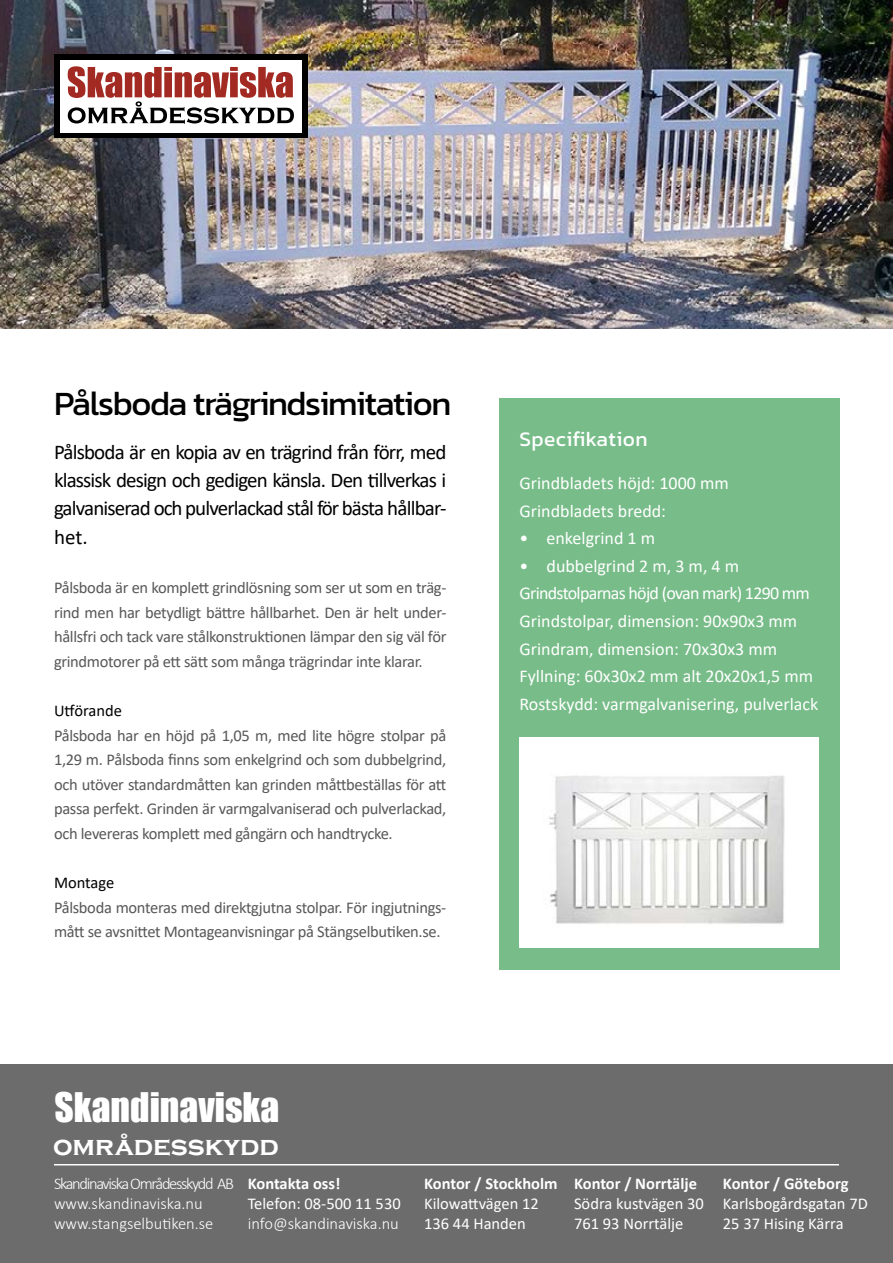
<style>
.page{position:relative;width:893px;height:1263px;background:#fff}
.page>*{position:absolute;margin:0;border:0;box-sizing:border-box;transform-origin:0 0}
.t1{font:37.5px "Impact";color:#fff}
.t2{font:34.5px "Kanit";letter-spacing:-.04em;color:#000}
.t3{font:700 27.45px "Copperplate Gothic";color:#fff}
.t4{font:21px/28.2px "Calibri";letter-spacing:-.04em;color:#000;text-align:justify}
.t5{font:21px "Kanit";letter-spacing:.02em;color:#fff}
.t6{font:18px/27.6px "Calibri";color:#fff}
.t7{font:16.5px/24.6px "Calibri";letter-spacing:-.02em;color:#58585a;text-align:justify}
.t8{font:16.5px/19.8px "Calibri";color:#fff}
.t9{font:300 16.5px/19.8px "Calibri";letter-spacing:-.005em;color:#fff}
.t10{font:700 16.5px "Calibri";color:#fff}
.t11{font:16.5px "Calibri";color:#000}
</style>
<div class="page">
<div style="left:0;top:1064px;width:893px;height:199px;background:#6c6c6c"></div>
<img style="left:0;top:0;width:893px;height:328px">
<div style="left:54px;top:54px;width:253px;height:84px;background:#000"></div>
<div style="left:60px;top:60px;width:242px;height:72px;background:#fff"></div>
<svg style="left:68px;top:66px;width:226px;height:58px"></svg>
<div style="left:500px;top:399px;width:340px;height:571px;background:#78bd89"></div>
<div style="left:520px;top:738px;width:299px;height:210px;background:#fff"></div>
<img style="left:549px;top:775px;width:236px;height:149px">
<hr style="left:54px;top:1164px;width:785px;height:1px;background:#fff">
<h2 class="t2" style="left:54px;top:378px;width:399px">Pålsboda trägrindsimitation</h2>
<p class="t4" style="left:54px;top:437px;width:394px">Pålsboda är en kopia av en trägrind från förr, med klassisk design och gedigen känsla. Den tillverkas i galvaniserad och pulverlackad stål för bästa hållbar&shy;het.</p>
<p class="t7" style="left:54px;top:575px;width:394px">Pålsboda är en komplett grindlösning som ser ut som en träg&shy;rind men har betydligt bättre hållbarhet. Den är helt under&shy;hållsfri och tack vare stålkonstruktionen lämpar den sig väl för grindmotorer på ett sätt som många trägrindar inte klarar.</p>
<p class="t11" style="left:54px;top:699px;width:69px">Utförande</p>
<p class="t7" style="left:54px;top:722px;width:394px">Pålsboda har en höjd på 1,05 m, med lite högre stolpar på 1,29 m. Pålsboda finns som enkelgrind och som dubbelgrind, och utöver standardmåtten kan grinden måttbeställas för att passa perfekt. Grinden är varmgalvaniserad och pulverlackad, och levereras komplett med gångärn och handtrycke.</p>
<p class="t11" style="left:54px;top:871px;width:62px">Montage</p>
<p class="t7" style="left:54px;top:894px;width:394px">Pålsboda monteras med direktgjutna stolpar. För ingjutnings&shy;mått se avsnittet Montageanvisningar på Stängselbutiken.se.</p>
<p class="t5" style="left:520px;top:424px;width:129px">Specifikation</p>
<p class="t6" style="left:520px;top:469px;width:211px">Grindbladets höjd: 1000 mm<br>Grindbladets bredd:</p>
<p class="t6" style="left:520px;top:524px;width:137px">• enkelgrind 1 m</p>
<p class="t6" style="left:520px;top:552px;width:300px">• dubbelgrind 2 m, 3 m, 4 m Grindstolparnas höjd (ovan mark) 1290 mm Grindstolpar, dimension: 90x90x3 mm Grindram, dimension: 70x30x3 mm Fyllning: 60x30x2 mm alt 20x20x1,5 mm Rostskydd: varmgalvanisering, pulverlack</p>
<h1 class="t1" style="left:55px;top:1078px;width:226px">Skandinaviska</h1>
<h3 class="t3" style="left:53px;top:1130px;width:227px">områdesskydd</h3>
<p class="t9" style="left:54px;top:1173px;width:182px">Skandinaviska Områdesskydd AB www.skandinaviska.nu www.stangselbutiken.se</p>
<p class="t10" style="left:424px;top:1172px;width:135px">Kontor / Stockholm</p>
<p class="t10" style="left:248px;top:1172px;width:94px">Kontakta oss!</p>
<p class="t8" style="left:248px;top:1193px;width:154px">Telefon: 08-500 11 530</p>
<p class="t9" style="left:248px;top:1213px;width:153px">info@skandinaviska.nu</p>
<p class="t8" style="left:424px;top:1193px;width:116px">Kilowattvägen 12<br>136 44 Handen</p>
<p class="t10" style="left:574px;top:1172px;width:124px">Kontor / Norrtälje</p>
<p class="t8" style="left:574px;top:1193px;width:131px">Södra kustvägen 30<br>761 93 Norrtälje</p>
<p class="t10" style="left:723px;top:1172px;width:127px">Kontor / Göteborg</p>
<p class="t8" style="left:723px;top:1193px;width:146px">Karlsbogårdsgatan 7D<br>25 37 Hising Kärra</p>
</div>
